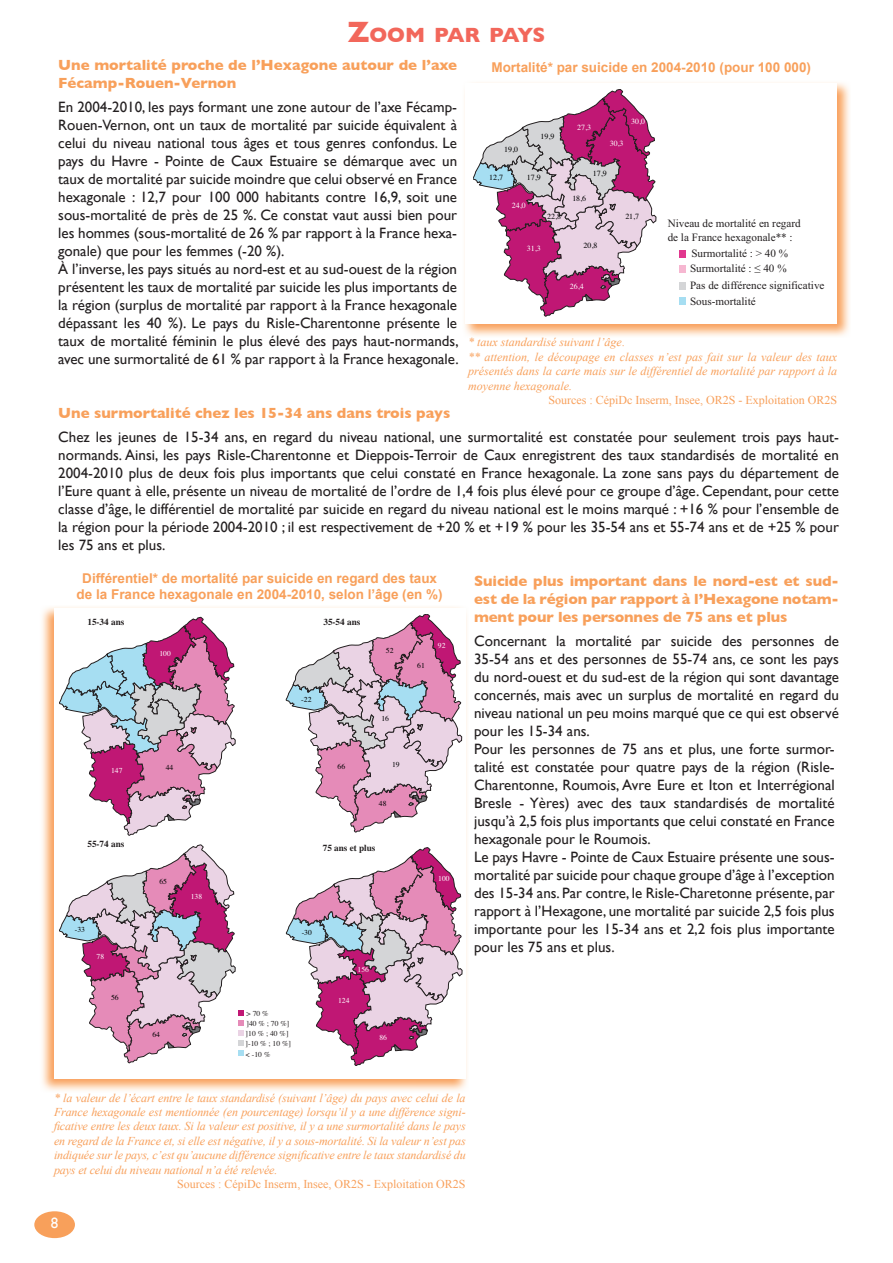
<style>
.page{position:relative;width:893px;height:1263px;background:#fff}
.page>*{position:absolute;margin:0;border:0;box-sizing:border-box;transform-origin:0 0}
.t1{font:700 21px "Gill Sans";letter-spacing:-.03em;color:#f2675b}
.t2{font:15px/18px "Gill Sans";color:#231f20}
.t3{font:700 15px/18px "Gill Sans";color:#f8a05b}
.t4{font:15px "Gill Sans";color:#fff}
.t5{font:700 13.5px/16.2px "Arial";color:#f8a05b;text-align:center}
.t6{font:italic 12px/14.4px "Times New Roman";color:#f8a05b}
.t7{font:12px "Times New Roman";color:#f8a05b}
.t8{font:11.1px/13.4px "Times New Roman";color:#231f20}
.t9{font:700 9.15px "Times";color:#231f20}
.t10{font:7.95px "Times";color:#000001}
.t11{font:7.95px "Times";color:#fff}
.t12{font:7.65px "Times";color:#231f20}
.t13{font:7.65px "Times";color:#000001}
.t14{font:7.65px "Times";color:#fff}
.s1{font-size:30px}
.s2{font-style:normal}
</style>
<div class="page">
<div style="left:34px;top:1211px;width:41px;height:27px;background:#f8a05b;border-radius:50%"></div>
<img style="left:464px;top:82px;width:386px;height:254px">
<div style="left:466px;top:83px;width:371px;height:241px;background:#fff"></div>
<svg style="left:473px;top:89px;width:183px;height:227px"></svg>
<div style="left:679px;top:282px;width:7px;height:8px;background:#d4d5d7"></div>
<div style="left:679px;top:266px;width:7px;height:7px;background:#f6b7d1"></div>
<div style="left:679px;top:298px;width:7px;height:7px;background:#a6def2"></div>
<div style="left:679px;top:250px;width:7px;height:7px;background:#e1378e"></div>
<img style="left:42px;top:607px;width:425px;height:484px">
<div style="left:54px;top:608px;width:411px;height:470px;background:#fff"></div>
<svg style="left:59px;top:617px;width:176px;height:218px"></svg>
<svg style="left:286px;top:614px;width:176px;height:218px"></svg>
<svg style="left:59px;top:845px;width:185px;height:218px"></svg>
<svg style="left:286px;top:847px;width:176px;height:219px"></svg>
<h1 class="t1" style="left:348px;top:22px;width:199px"><span class="s1">Z</span>OOM PAR PAYS</h1>
<p class="t3" style="left:58px;top:56px;width:400px">Une mortalité proche de l’Hexagone autour de l’axe<br>Fécamp-Rouen-Vernon</p>
<p class="t2" style="left:58px;top:98px;width:402px">En 2004-2010, les pays formant une zone autour de l’axe Fécamp-Rouen-Vernon, ont un taux de mortalité par suicide équivalent à celui du niveau national tous âges et tous genres confondus. Le pays du Havre - Pointe de Caux Estuaire se démarque avec un taux de mortalité par suicide moindre que celui observé en France hexagonale : 12,7 pour 100 000 habitants contre 16,9, soit une sous-mortalité de près de 25 %. Ce constat vaut aussi bien pour les hommes (sous-mortalité de 26 % par rapport à la France hexa&shy;gonale) que pour les femmes (-20 %).<br>À l’inverse, les pays situés au nord-est et au sud-ouest de la région présentent les taux de mortalité par suicide les plus importants de la région (surplus de mortalité par rapport à la France hexagonale dépassant les 40 %). Le pays du Risle-Charentonne présente le taux de mortalité féminin le plus élevé des pays haut-normands, avec une surmortalité de 61 % par rapport à la France hexagonale.</p>
<p class="t3" style="left:58px;top:404px;width:394px">Une surmortalité chez les 15-34 ans dans trois pays</p>
<p class="t2" style="left:58px;top:428px;width:782px;text-align:justify">Chez les jeunes de 15-34 ans, en regard du niveau national, une surmortalité est constatée pour seulement trois pays haut&shy;normands. Ainsi, les pays Risle-Charentonne et Dieppois-Terroir de Caux enregistrent des taux standardisés de mortalité en 2004-2010 plus de deux fois plus importants que celui constaté en France hexagonale. La zone sans pays du département de l’Eure quant à elle, présente un niveau de mortalité de l’ordre de 1,4 fois plus élevé pour ce groupe d’âge. Cependant, pour cette classe d’âge, le différentiel de mortalité par suicide en regard du niveau national est le moins marqué : +16 % pour l’ensemble de la région pour la période 2004-2010 ; il est respectivement de +20 % et +19 % pour les 35-54 ans et 55-74 ans et de +25 % pour les 75 ans et plus.</p>
<p class="t3" style="left:474px;top:572px;width:366px;text-align:justify">Suicide plus important dans le nord-est et sud&shy;est de la région par rapport à l’Hexagone notam&shy;ment pour les personnes de 75 ans et plus</p>
<p class="t2" style="left:474px;top:632px;width:366px">Concernant la mortalité par suicide des personnes de 35-54 ans et des personnes de 55-74 ans, ce sont les pays du nord-ouest et du sud-est de la région qui sont davantage concernés, mais avec un surplus de mortalité en regard du niveau national un peu moins marqué que ce qui est observé pour les 15-34 ans.<br>Pour les personnes de 75 ans et plus, une forte surmor&shy;talité est constatée pour quatre pays de la région (Risle-Charentonne, Roumois, Avre Eure et Iton et Interrégional Bresle - Yères) avec des taux standardisés de mortalité jusqu’à 2,5 fois plus importants que celui constaté en France hexagonale pour le Roumois.<br>Le pays Havre - Pointe de Caux Estuaire présente une sous&shy;mortalité par suicide pour chaque groupe d’âge à l’exception des 15-34 ans. Par contre, le Risle-Charetonne présente, par rapport à l’Hexagone, une mortalité par suicide 2,5 fois plus importante pour les 15-34 ans et 2,2 fois plus importante pour les 75 ans et plus.</p>
<p class="t5" style="left:491px;top:60px;width:321px">Mortalité* par suicide en 2004-2010 (pour 100 000)</p>
<p class="t11" style="left:631px;top:114px;width:15px">30,0</p>
<p class="t11" style="left:577px;top:120px;width:15px">27,3</p>
<p class="t10" style="left:541px;top:129px;width:15px">19,9</p>
<p class="t11" style="left:610px;top:136px;width:15px">30,3</p>
<p class="t10" style="left:504px;top:142px;width:15px">19,0</p>
<p class="t10" style="left:593px;top:166px;width:15px">17,9</p>
<p class="t10" style="left:489px;top:170px;width:15px">12,7</p>
<p class="t10" style="left:527px;top:170px;width:15px">17,9</p>
<p class="t10" style="left:572px;top:191px;width:15px">18,6</p>
<p class="t11" style="left:512px;top:198px;width:15px">24,0</p>
<p class="t10" style="left:547px;top:209px;width:15px">22,8</p>
<p class="t10" style="left:625px;top:209px;width:15px">21,7</p>
<p class="t8" style="left:668px;top:217px;width:135px">Niveau de mortalité en regard de la France hexagonale** :</p>
<p class="t10" style="left:584px;top:238px;width:15px">20,8</p>
<p class="t11" style="left:527px;top:241px;width:15px">31,3</p>
<p class="t8" style="left:691px;top:246px;width:98px">Surmortalité : &gt; 40 %</p>
<p class="t8" style="left:690px;top:261px;width:98px">Surmortalité : ≤ 40 %</p>
<p class="t8" style="left:690px;top:278px;width:136px">Pas de différence significative</p>
<p class="t11" style="left:570px;top:279px;width:15px">26,4</p>
<p class="t8" style="left:690px;top:295px;width:67px">Sous-mortalité</p>
<p class="t6" style="left:468px;top:335px;width:371px">* taux standardisé suivant l’âge<span class="s2">.<br></span>** attention, le découpage en classes n’est pas fait sur la valeur des taux présentés dans la carte mais sur le différentiel de mortalité par rapport à la moyenne hexagonale.</p>
<p class="t7" style="left:549px;top:392px;width:290px">Sources : CépiDc Inserm, Insee, OR2S - Exploitation OR2S</p>
<p class="t5" style="left:77px;top:570px;width:368px">Différentiel* de mortalité par suicide en regard des taux de la France hexagonale en 2004-2010, selon l’âge (en %)</p>
<p class="t9" style="left:87px;top:613px;width:38px">15-34 ans</p>
<p class="t9" style="left:323px;top:613px;width:38px">35-54 ans</p>
<p class="t14" style="left:438px;top:638px;width:9px">92</p>
<p class="t13" style="left:386px;top:643px;width:9px">52</p>
<p class="t14" style="left:159px;top:647px;width:13px">100</p>
<p class="t13" style="left:417px;top:658px;width:9px">61</p>
<p class="t13" style="left:301px;top:692px;width:12px">-22</p>
<p class="t13" style="left:381px;top:712px;width:9px">16</p>
<p class="t13" style="left:392px;top:757px;width:9px">19</p>
<p class="t13" style="left:338px;top:760px;width:9px">66</p>
<p class="t13" style="left:166px;top:760px;width:9px">44</p>
<p class="t14" style="left:111px;top:763px;width:13px">147</p>
<p class="t13" style="left:379px;top:796px;width:9px">48</p>
<p class="t9" style="left:87px;top:835px;width:38px">55-74 ans</p>
<p class="t9" style="left:323px;top:839px;width:54px">75 ans et plus</p>
<p class="t14" style="left:438px;top:871px;width:13px">100</p>
<p class="t13" style="left:159px;top:874px;width:9px">65</p>
<p class="t14" style="left:191px;top:889px;width:13px">138</p>
<p class="t13" style="left:75px;top:922px;width:12px">-33</p>
<p class="t13" style="left:302px;top:925px;width:12px">-30</p>
<p class="t14" style="left:97px;top:949px;width:9px">78</p>
<p class="t13" style="left:111px;top:990px;width:9px">56</p>
<p class="t13" style="left:152px;top:1027px;width:9px">64</p>
<p class="t12" style="left:246px;top:1007px;width:24px">&gt; 70 %</p>
<p class="t12" style="left:246px;top:1016px;width:44px">]40 % ; 70 %]</p>
<p class="t12" style="left:246px;top:1026px;width:44px">]10 % ; 40 %]</p>
<p class="t12" style="left:246px;top:1036px;width:47px">]-10 % ; 10 %]</p>
<p class="t12" style="left:246px;top:1047px;width:26px">&lt; -10 %</p>
<p class="t14" style="left:357px;top:962px;width:13px">156</p>
<p class="t14" style="left:338px;top:993px;width:13px">124</p>
<p class="t14" style="left:379px;top:1030px;width:9px">86</p>
<p class="t6" style="left:54px;top:1090px;width:413px;text-align:justify">* la valeur de l’écart entre le taux standardisé (suivant l’âge) du pays avec celui de la France hexagonale est mentionnée (en pourcentage) lorsqu’il y a une différence signi&shy;ficative entre les deux taux. Si la valeur est positive, il y a une surmortalité dans le pays en regard de la France et, si elle est négative, il y a sous-mortalité. Si la valeur n’est pas indiquée sur le pays, c’est qu’aucune différence significative entre le taux standardisé du pays et celui du niveau national n’a été relevée.</p>
<p class="t7" style="left:177px;top:1176px;width:290px">Sources : CépiDc Inserm, Insee, OR2S - Exploitation OR2S</p>
<p class="t4" style="left:51px;top:1214px;width:9px">8</p>
</div>
